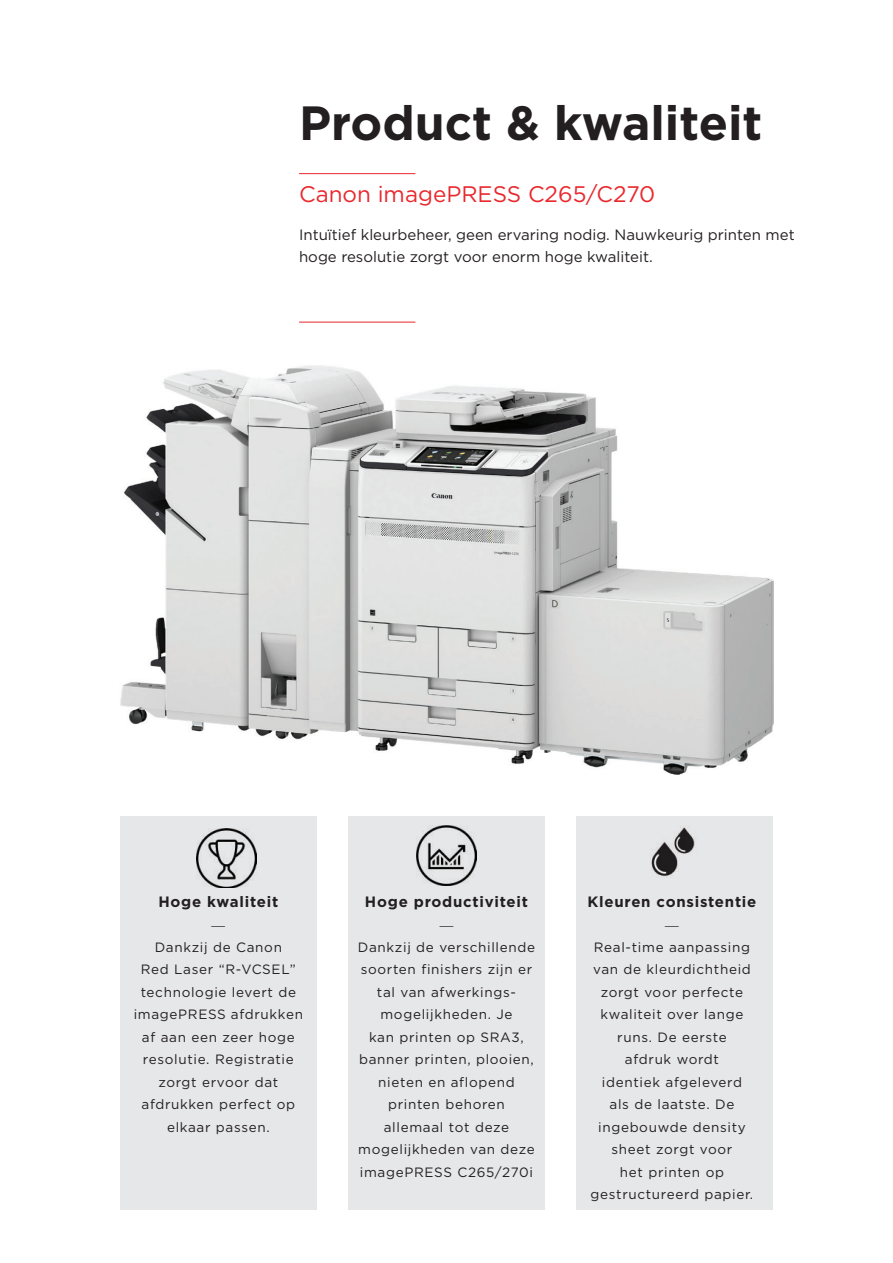
<style>
.page{position:relative;width:893px;height:1263px;background:#fff}
.page>*{position:absolute;margin:0;border:0;box-sizing:border-box;transform-origin:0 0}
.t1{font:700 48px "Gotham";color:#231f20}
.t2{font:22.5px "Gotham";color:#e9282d}
.t3{font:15px/22.5px "Gotham";color:#231f20}
.t4{font:700 15px "Gotham";letter-spacing:.05em;color:#231f20}
.t5{font:13.5px/22.5px "Gotham";letter-spacing:.05em;color:#231f20;text-align:center}
.t6{font:8.25px "Gotham";color:#231f20;scale:6 1}
</style>
<div class="page">
<hr style="left:299px;top:322px;width:116px;height:1px;background:#e9282d">
<hr style="left:299px;top:173px;width:116px;height:1px;background:#e9282d">
<div style="left:120px;top:817px;width:197px;height:393px;background:#e6e7e9"></div>
<img style="left:197px;top:828px;width:59px;height:60px">
<div style="left:348px;top:817px;width:197px;height:393px;background:#e6e7e9"></div>
<img style="left:417px;top:826px;width:59px;height:59px">
<div style="left:576px;top:817px;width:197px;height:393px;background:#e6e7e9"></div>
<img style="left:651px;top:827px;width:45px;height:51px">
<img style="left:120px;top:365px;width:653px;height:409px">
<h1 class="t1" style="left:299px;top:101px;width:465px">Product &amp; kwaliteit</h1>
<h2 class="t2" style="left:299px;top:184px;width:358px">Canon imagePRESS C265/C270</h2>
<p class="t3" style="left:299px;top:224px;width:497px">Intuïtief kleurbeheer, geen ervaring nodig. Nauwkeurig printen met hoge resolutie zorgt voor enorm hoge kwaliteit.</p>
<p class="t4" style="left:158px;top:895px;width:122px">Hoge kwaliteit</p>
<p class="t6" style="left:208px;top:922px;width:5px">-</p>
<p class="t5" style="left:134px;top:936px;width:171px">Dankzij de Canon<br>Red Laser “R-VCSEL” technologie levert de imagePRESS afdrukken af aan een zeer hoge resolutie. Registratie zorgt ervoor dat afdrukken perfect op elkaar passen.</p>
<p class="t4" style="left:365px;top:895px;width:165px">Hoge productiviteit</p>
<p class="t6" style="left:436px;top:922px;width:5px">-</p>
<p class="t5" style="left:358px;top:936px;width:179px">Dankzij de verschillende soorten finishers zijn er tal van afwerkings&shy;mogelijkheden. Je<br>kan printen op SRA3, banner printen, plooien, nieten en aflopend printen behoren allemaal tot deze mogelijkheden van deze imagePRESS C265/270i</p>
<p class="t4" style="left:587px;top:895px;width:170px">Kleuren consistentie</p>
<p class="t6" style="left:662px;top:922px;width:5px">-</p>
<p class="t5" style="left:591px;top:936px;width:164px">Real-time aanpassing van de kleurdichtheid zorgt voor perfecte kwaliteit over lange runs. De eerste<br>afdruk wordt<br>identiek afgeleverd als de laatste. De ingebouwde density sheet zorgt voor<br>het printen op gestructureerd papier.</p>
</div>
